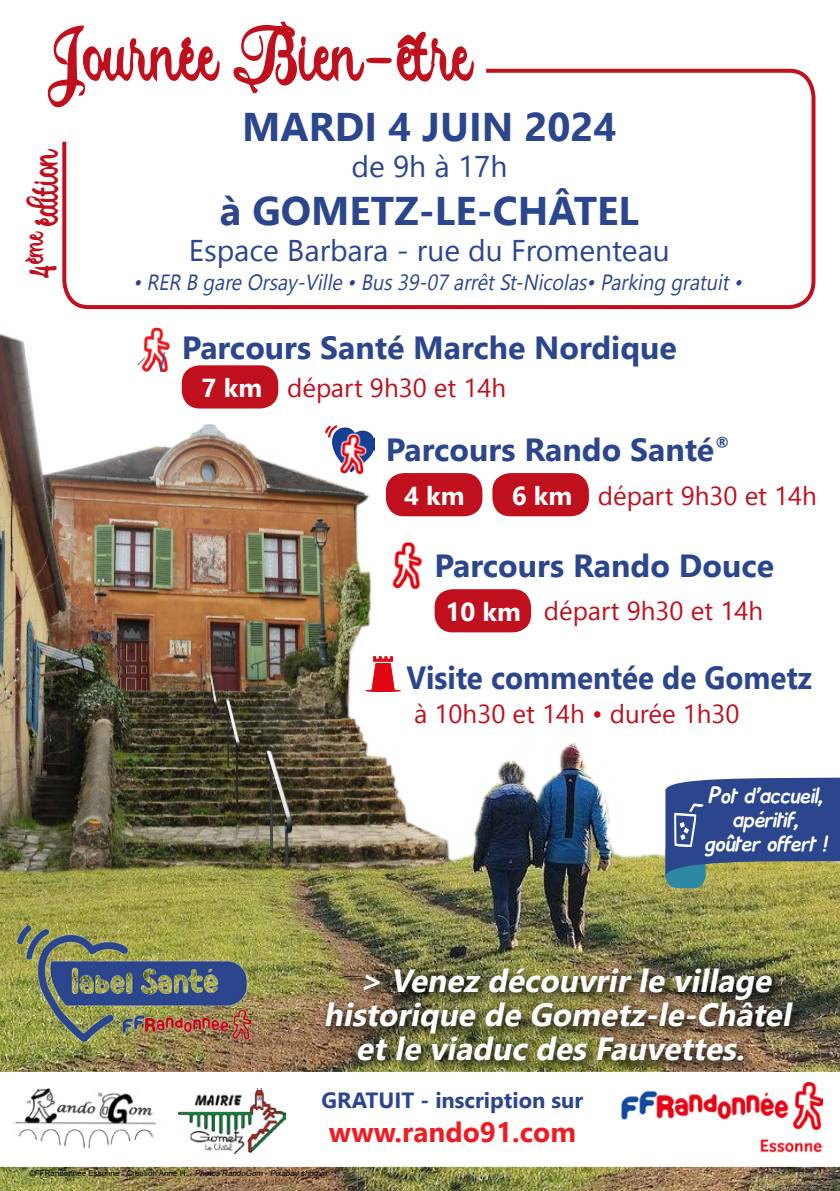
<style>
.page{position:relative;width:840px;height:1191px;background:#fff}
.page>*{position:absolute;margin:0;border:0;box-sizing:border-box;transform-origin:0 0}
.t1{font:64px "Justly";color:#c00f1d}
.t2{font:700 40px "Nirmala UI";color:#2c468e}
.t3{font:34px "Justly";color:#c00f1d}
.t4{font:italic 700 32px/34px "Nirmala UI";color:#fff;text-align:center}
.t5{font:700 32px "Nirmala UI";color:#2c468e}
.t6{font:700 32px "Nirmala UI";color:#2c468e;scale:.92 1}
.t7{font:30px "Nirmala UI";color:#2c468e}
.t8{font:700 28px "Nirmala UI";color:#ed1d24}
.t9{font:26px "Nirmala UI";color:#c00f1d}
.t10{font:700 26px "Nirmala UI";color:#fff}
.t11{font:italic 22px "Nirmala UI";color:#2c468e;scale:.9 1}
.t12{font:700 22px "Nirmala UI";color:#2c468e}
.t13{font:italic 20px/24px "Kronika";color:#fff;text-align:center;scale:.87 1}
.t14{font:8px "Arial";color:#000}
.s1{font-size:44px}
.s2{font-size:22px}
.s3{font-style:italic}
</style>
<div class="page">
<img style="left:0;top:1166px;width:839px;height:25px">
<img style="left:0;top:333px;width:589px;height:356px">
<img style="left:0;top:689px;width:839px;height:382px">
<img style="left:17px;top:925px;width:233px;height:116px">
<svg style="left:62px;top:68px;width:754px;height:242px"></svg>
<img style="left:319px;top:962px;width:487px;height:109px">
<img style="left:326px;top:425px;width:48px;height:48px">
<img style="left:130px;top:327px;width:48px;height:44px">
<img style="left:387px;top:541px;width:40px;height:48px">
<div style="left:182px;top:365px;width:96px;height:43px;background:#c00f1d;border-radius:18px"></div>
<div style="left:385px;top:473px;width:97px;height:43px;background:#c00f1d;border-radius:18px"></div>
<div style="left:434px;top:589px;width:96px;height:43px;background:#c00f1d;border-radius:18px"></div>
<svg style="left:665px;top:776px;width:174px;height:112px;background:#4e6489"></svg>
<svg style="left:0;top:1071px;width:839px;height:83px"></svg>
<div style="left:492px;top:473px;width:96px;height:43px;background:#c00f1d;border-radius:18px"></div>
<img style="left:621px;top:1082px;width:201px;height:72px">
<img style="left:6px;top:1085px;width:156px;height:68px">
<svg style="left:365px;top:656px;width:35px;height:36px"></svg>
<img style="left:178px;top:1088px;width:107px;height:65px">
<h1 class="t1" style="left:57px;top:12px;width:422px">Journée Bien-être</h1>
<p class="t2" style="left:242px;top:94px;width:375px">MARDI 4 JUIN 2024</p>
<p class="t7" style="left:351px;top:142px;width:157px">de 9h à 17h</p>
<p class="t2" style="left:220px;top:178px;width:420px">à GOMETZ-LE-CHÂTEL</p>
<p class="t7" style="left:189px;top:226px;width:482px">Espace Barbara - rue du Fromenteau</p>
<p class="t3" style="left:22px;top:277px;width:136px;rotate:-90deg"><span class="s1">4</span><sup>ème</sup> édition</p>
<p class="t11" style="left:133px;top:264px;width:684px">•RER B gareOrsay-Ville•Bus39-07arrêtSt-Nicolas•Parking gratuit•</p>
<p class="t5" style="left:182px;top:321px;width:496px">Parcours Santé Marche Nordique</p>
<p class="t10" style="left:201px;top:366px;width:62px">7 km</p>
<p class="t9" style="left:287px;top:367px;width:220px">départ 9h30 et 14h</p>
<p class="t5" style="left:385px;top:423px;width:346px">Parcours Rando Santé<sup>®</sup></p>
<p class="t10" style="left:404px;top:474px;width:62px">4 km</p>
<p class="t10" style="left:511px;top:474px;width:62px">6 km</p>
<p class="t9" style="left:597px;top:474px;width:220px">départ 9h30 et 14h</p>
<p class="t5" style="left:434px;top:539px;width:341px">Parcours Rando Douce</p>
<p class="t10" style="left:445px;top:590px;width:77px">10 km</p>
<p class="t9" style="left:543px;top:590px;width:220px">départ 9h30 et 14h</p>
<p class="t6" style="left:406px;top:651px;width:442px">Visite commentée de Gometz</p>
<p class="t9" style="left:414px;top:692px;width:327px">à 10h30 et 14h • durée 1h30</p>
<p class="t13" style="left:704px;top:783px;width:147px"><span class="s2">P</span>ot d’accueil, apéritif, goûter offert !</p>
<p class="t4" style="left:323px;top:962px;width:477px">&gt; Venezdécouvrirle village historique de Gometz-le-Châtel etle viaducdesFauvettes.</p>
<p class="t12" style="left:321px;top:1082px;width:263px">GRATUIT - inscription sur</p>
<p class="t8" style="left:329px;top:1108px;width:248px">www.rando91.com</p>
<p class="t14" style="left:29px;top:1168px;width:301px">©FFRandonnée Essonne - Création Anne H<span class="s3">.-Photos RandoGom -Pixabay shogun</span></p>
</div>
